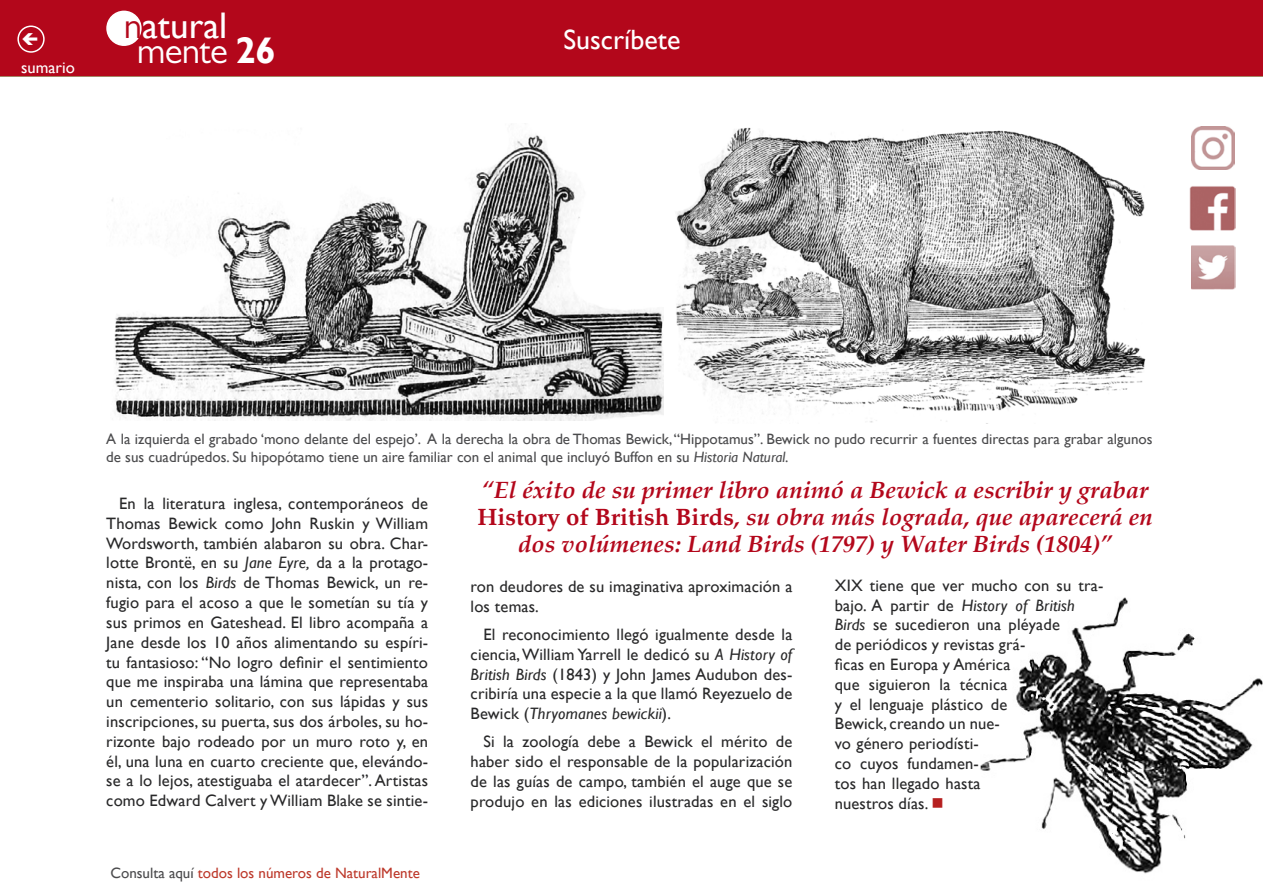
<style>
.page{position:relative;width:1263px;height:893px;background:#fff}
.page>*{position:absolute;margin:0;border:0;box-sizing:border-box;transform-origin:0 0}
.t1{font:37.05px "Gill Sans";color:#fff}
.t2{font:37.05px "Gill Sans MT Pro";letter-spacing:-.02em;color:#fff}
.t3{font:27.9px "Gill Sans";color:#fff}
.t4{font:italic 700 24px/27px "Palatino";color:#b3071b;text-align:center}
.t5{font:16.5px/19.8px "Gill Sans";letter-spacing:.01em;color:#282829;text-align:justify}
.t6{font:16.5px "Gill Sans";color:#fff}
.t7{font:15px/18px "Gill Sans";color:#4b4b4d}
.t8{font:15px "Gill Sans";color:#bd392b}
.s1{font-family:"Gill Sans MT Pro";color:#b3071b}
.s2{font-family:"Gill Sans";font-weight:700}
.s3{font-style:italic}
.s4{color:#4b4b4d}
.s5{font-style:normal}
.s6{color:#b61f1f}
</style>
<div class="page">
<img style="left:1190px;top:186px;width:45px;height:44px">
<img style="left:1191px;top:246px;width:44px;height:44px">
<div style="left:0;top:0;width:1263px;height:76px;background:#b3071b"></div>
<div style="left:107px;top:11px;width:34px;height:34px;background:#fff;border-radius:50%"></div>
<div style="left:106px;top:11px;width:36px;height:35px;border:2px solid #fff;border-radius:50%"></div>
<div style="left:17px;top:26px;width:28px;height:27px;border:2px solid #fff;border-radius:50%"></div>
<img style="left:1191px;top:127px;width:43px;height:43px">
<img style="left:676px;top:127px;width:470px;height:297px">
<img style="left:111px;top:135px;width:552px;height:286px">
<img style="left:980px;top:597px;width:283px;height:277px">
<p class="t6" style="left:21px;top:58px;width:55px">sumario</p>
<h1 class="t1" style="left:124px;top:4px;width:105px"><span class="s1">n</span>atural</h1>
<h1 class="t2" style="left:137px;top:29px;width:140px">mente <span class="s2">26</span></h1>
<h2 class="t3" style="left:563px;top:23px;width:118px">Suscríbete</h2>
<p class="t7" style="left:106px;top:430px;width:1048px">A la izquierda el grabado ‘mono delante del espejo’. A la derecha la obra de Thomas Bewick, “Hippotamus”. Bewick no pudo recurrir a fuentes directas para grabar algunos de sus cuadrúpedos. Su hipopótamo tiene un aire familiar con el animal que incluyó Buffon en su <span class="s3">Historia Natural</span>.</p>
<p class="t5" style="left:106px;top:494px;width:323px;text-indent:13px">En la literatura inglesa, contemporáneos de Thomas Bewick como John Ruskin y William Wordsworth, también alabaron su obra. Char&shy;lotte Brontë, en su <span class="s3">Jane Eyre,</span> da a la protago&shy;nista, con los <span class="s3">Birds</span> de Thomas Bewick, un re&shy;fugio para el acoso a que le sometían su tía y sus primos en Gateshead. El libro acompaña a Jane desde los 10 años alimentando su espíri&shy;tu fantasioso: “No logro definir el sentimiento que me inspiraba una lámina que representaba un cementerio solitario, con sus lápidas y sus inscripciones, su puerta, sus dos árboles, su ho&shy;rizonte bajo rodeado por un muro roto y, en él, una luna en cuarto creciente que, elevándo&shy;se a lo lejos, atestiguaba el atardecer”. Artistas como Edward Calvert y William Blake se sintie-</p>
<p class="t8" style="left:110px;top:864px;width:311px"><span class="s4">Consulta aquí</span> todos los números de NaturalMente</p>
<h3 class="t4" style="left:477px;top:477px;width:677px">“El éxito de su primer libro animó a Bewick a escribir y grabar<br><span class="s5">History of British Birds</span>, su obra más lograda, que aparecerá en dos volúmenes: Land Birds (1797) y Water Birds (1804)”</h3>
<p class="t5" style="left:471px;top:577px;width:323px">ron deudores de su imaginativa aproximación a los temas.</p>
<p class="t5" style="left:471px;top:625px;width:323px;text-indent:13px">El reconocimiento llegó igualmente desde la ciencia, William Yarrell le dedicó su <span class="s3">A History of British Birds</span> (1843) y John James Audubon des&shy;cribiría una especie a la que llamó Reyezuelo de Bewick (<span class="s3">Thryomanes bewickii</span>).</p>
<p class="t5" style="left:471px;top:732px;width:323px;text-indent:13px">Si la zoología debe a Bewick el mérito de haber sido el responsable de la popularización de las guías de campo, también el auge que se produjo en las ediciones ilustradas en el siglo</p>
<p class="t5" style="left:835px;top:576px;width:270px;text-align:left">XIX tiene que ver mucho con su tra&shy;bajo. A partir de <span class="s3">History of British<br>Birds</span> se sucedieron una pléyade<br>de periódicos y revistas grá-<br>ficas en Europa y América<br>que siguieron la técnica<br>y el lenguaje plástico de<br>Bewick, creando un nue-<br>vo género periodísti-<br>co cuyos fundamen-<br>tos han llegado hasta<br>nuestros días. <span class="s6">■</span></p>
</div>
